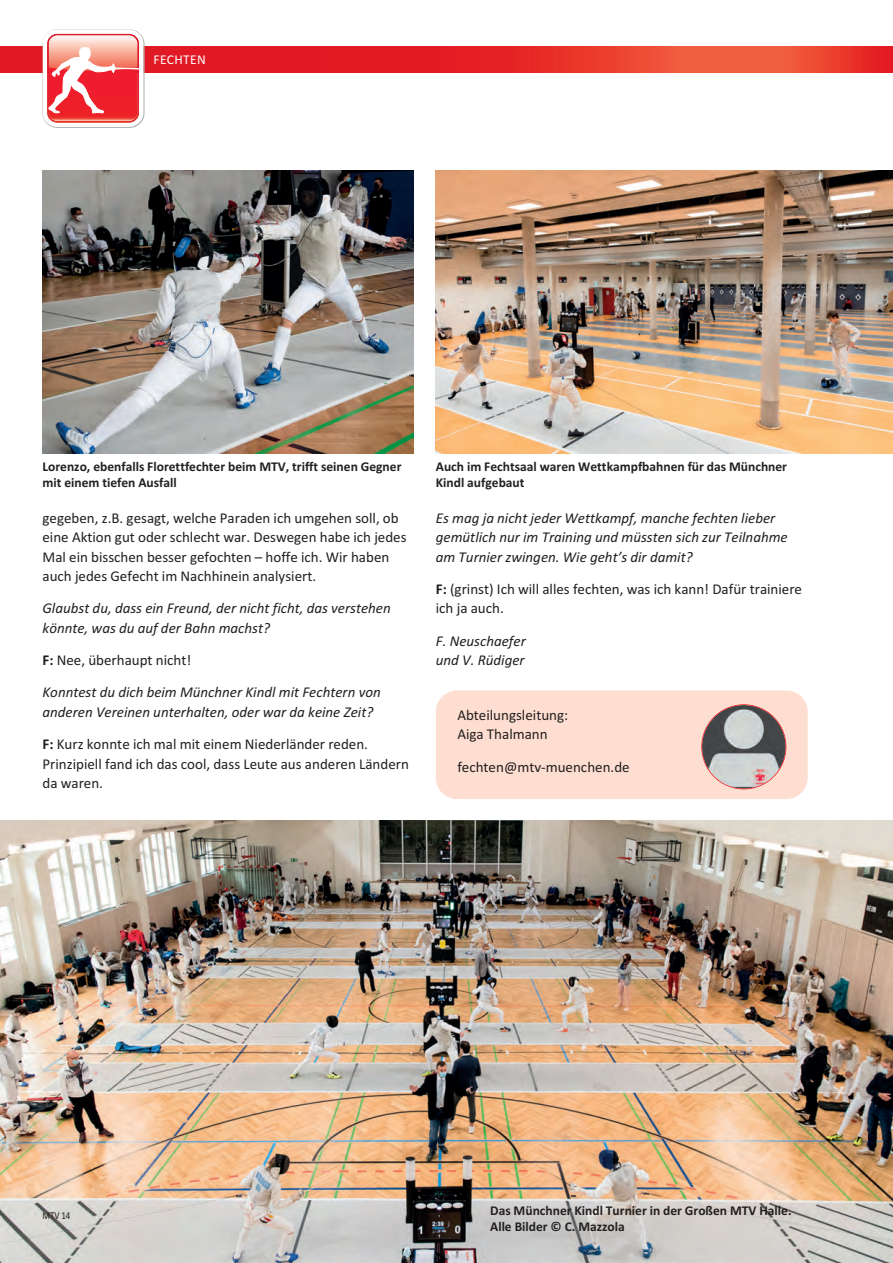
<style>
.page{position:relative;width:893px;height:1263px;background:#fff}
.page>*{position:absolute;margin:0;border:0;box-sizing:border-box;transform-origin:0 0}
.t1{font:italic 15px/19.5px "Calibri";color:#231f20}
.t2{font:15px/19.5px "Calibri";color:#231f20}
.t3{font:700 13.5px/16.2px "Calibri";color:#231f20}
.t4{font:13.5px "Calibri";letter-spacing:.025em;color:#fff}
.t5{font:10.5px "Calibri";color:#231f20;scale:.85 1}
.s1{font-weight:700;font-style:normal}
.s2{font-style:normal}
.s3{font-weight:700}
</style>
<div class="page">
<img style="left:0;top:820px;width:893px;height:443px">
<div style="left:436px;top:690px;width:372px;height:109px;background:#fdded0;border-radius:21px"></div>
<img style="left:702px;top:705px;width:84px;height:84px;border-radius:50%">
<div style="left:701px;top:704px;width:85px;height:85px;border:2px solid #ee1d23;border-radius:50%"></div>
<svg style="left:0;top:47px;width:893px;height:25px;background:#e72f2b"></svg>
<svg style="left:43px;top:29px;width:102px;height:99px"></svg>
<img style="left:43px;top:170px;width:370px;height:283px">
<img style="left:436px;top:170px;width:457px;height:283px">
<p class="t4" style="left:153px;top:51px;width:54px">FECHTEN</p>
<p class="t3" style="left:43px;top:458px;width:360px">Lorenzo, ebenfalls Florettfechter beim MTV, trifft seinen Gegner mit einem tiefen Ausfall</p>
<p class="t3" style="left:436px;top:458px;width:353px">Auch im Fechtsaal waren Wettkampfbahnen für das Münchner<br>Kindl aufgebaut</p>
<p class="t2" style="left:43px;top:508px;width:366px">gegeben, z.B. gesagt, welche Paraden ich umgehen soll, ob eine Aktion gut oder schlecht war. Deswegen habe ich jedes Mal ein bisschen besser gefochten – hoffe ich. Wir haben auch jedes Gefecht im Nachhinein analysiert.</p>
<p class="t1" style="left:43px;top:598px;width:350px">Glaubst du, dass ein Freund, der nicht ficht, das verstehen könnte, was du auf der Bahn machst?</p>
<p class="t1" style="left:43px;top:644px;width:340px;line-height:32.2px"><span class="s1">F:</span> <span class="s2">Nee, überhaupt nicht!<br></span>Konntest du dich beim Münchner Kindl mit Fechtern von</p>
<p class="t1" style="left:43px;top:696px;width:332px;line-height:32.2px">anderen Vereinen unterhalten, oder war da keine Zeit?<br><span class="s1">F:</span> <span class="s2">Kurz konnte ich mal mit einem Niederländer reden.</span></p>
<p class="t2" style="left:43px;top:754px;width:368px">Prinzipiell fand ich das cool, dass Leute aus anderen Ländern da waren.</p>
<p class="t1" style="left:436px;top:508px;width:353px">Es mag ja nicht jeder Wettkampf, manche fechten lieber gemütlich nur im Training und müssten sich zur Teilnahme am Turnier zwingen. Wie geht’s dir damit?</p>
<p class="t2" style="left:436px;top:579px;width:368px"><span class="s3">F:</span> (grinst) Ich will alles fechten, was ich kann! Dafür trainiere ich ja auch.</p>
<p class="t1" style="left:436px;top:631px;width:91px">F. Neuschaefer und V. Rüdiger</p>
<p class="t2" style="left:457px;top:705px;width:112px">Abteilungsleitung:<br>Aiga Thalmann</p>
<p class="t2" style="left:457px;top:757px;width:174px">fechten@mtv-muenchen.de</p>
<p class="t5" style="left:43px;top:1209px;width:34px">MTV 14</p>
<p class="t3" style="left:490px;top:1202px;width:303px">Das Münchner Kindl Turnier in der Großen MTV Halle.<br>Alle Bilder © C. Mazzola</p>
</div>
